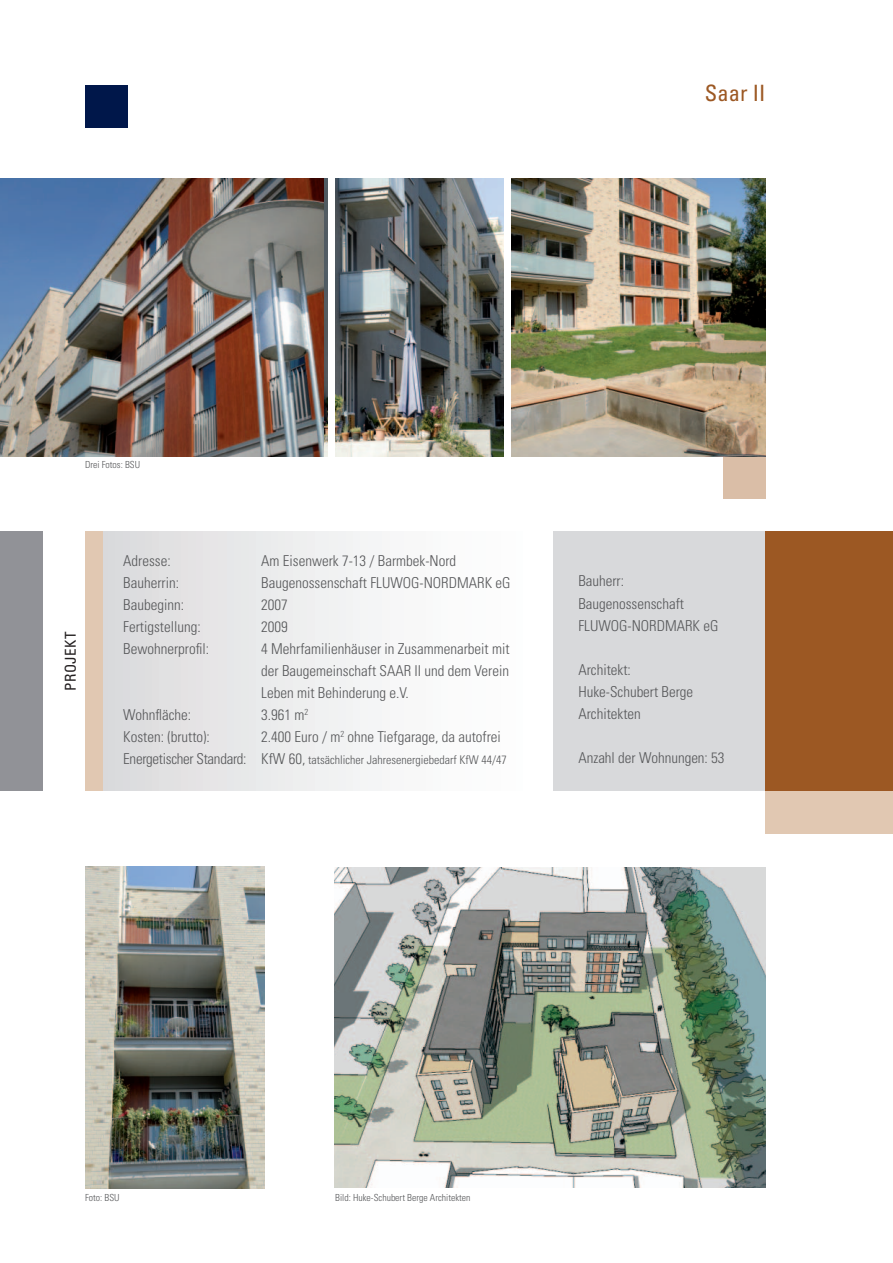
<style>
.page{position:relative;width:893px;height:1263px;background:#fff}
.page>*{position:absolute;margin:0;border:0;box-sizing:border-box;transform-origin:0 0}
.t1{font:condensed 22.5px "Univers";letter-spacing:.005em;color:#9c5823}
.t2{font:300 condensed 15px/22px "Univers";color:#57585a}
.t3{font:condensed 15px "Univers";letter-spacing:.025em;color:#231f20}
.t4{font:300 condensed 12px "Univers";color:#57585a}
.t5{font:300 condensed 9.75px "Univers";color:#57585a}
.s1{font-size:15px}
</style>
<div class="page">
<div style="left:102px;top:532px;width:466px;height:259px;background:linear-gradient(to right,#dcdcdd,#fff)"></div>
<div style="left:553px;top:532px;width:212px;height:259px;background:#d8d9db"></div>
<div style="left:765px;top:791px;width:128px;height:43px;background:#e1c8b2"></div>
<div style="left:85px;top:532px;width:17px;height:259px;background:#e1c8b2"></div>
<div style="left:765px;top:532px;width:128px;height:259px;background:#9c5823"></div>
<div style="left:0;top:532px;width:42px;height:259px;background:#919297"></div>
<div style="left:723px;top:456px;width:42px;height:43px;background:#dabea7"></div>
<div style="left:85px;top:85px;width:43px;height:43px;background:#00174a"></div>
<img style="left:0;top:179px;width:324px;height:277px">
<img style="left:324px;top:178px;width:441px;height:278px">
<div style="left:329px;top:175px;width:6px;height:294px;background:#fff"></div>
<div style="left:505px;top:175px;width:6px;height:291px;background:#fff"></div>
<img style="left:86px;top:867px;width:179px;height:322px">
<img style="left:334px;top:867px;width:431px;height:321px">
<h1 class="t1" style="left:705px;top:85px;width:62px">Saar II</h1>
<p class="t5" style="left:85px;top:461px;width:57px">Drei Fotos: BSU</p>
<p class="t3" style="left:65px;top:691px;width:60px;rotate:-90deg">PROJEKT</p>
<p class="t2" style="left:123px;top:551px;width:49px">Adresse:</p>
<p class="t2" style="left:261px;top:551px;width:196px">Am Eisenwerk 7-13 / Barmbek-Nord</p>
<p class="t2" style="left:123px;top:573px;width:57px">Bauherrin:</p>
<p class="t2" style="left:261px;top:573px;width:251px">Baugenossenschaft FLUWOG-NORDMARK eG</p>
<p class="t2" style="left:123px;top:595px;width:62px">Baubeginn:</p>
<p class="t2" style="left:261px;top:595px;width:28px">2007</p>
<p class="t2" style="left:123px;top:617px;width:79px">Fertigstellung:</p>
<p class="t2" style="left:261px;top:617px;width:28px">2009</p>
<p class="t2" style="left:123px;top:639px;width:87px">Bewohnerprofil:</p>
<p class="t2" style="left:261px;top:639px;width:250px;text-align:justify">4 Mehrfamilienhäuser in Zusammenarbeit mit der Baugemeinschaft SAAR II und dem Verein Leben mit Behinderung e.V.</p>
<p class="t2" style="left:123px;top:705px;width:70px">Wohnfläche:</p>
<p class="t2" style="left:261px;top:705px;width:49px">3.961 m<sup>2</sup></p>
<p class="t2" style="left:123px;top:727px;width:88px">Kosten: (brutto):</p>
<p class="t2" style="left:261px;top:727px;width:241px">2.400 Euro / m<sup>2</sup> ohne Tiefgarage, da autofrei</p>
<p class="t4" style="left:123px;top:755px;width:385px"><span class="s1">Energetischer Standard: KfW 60,</span> tatsächlicher Jahresenergiebedarf KfW 44/47</p>
<p class="t2" style="left:578px;top:572px;width:142px">Bauherr:<br>Baugenossenschaft<br>FLUWOG-NORDMARK eG</p>
<p class="t2" style="left:578px;top:660px;width:116px">Architekt:<br>Huke-Schubert Berge<br>Architekten</p>
<p class="t2" style="left:578px;top:748px;width:148px">Anzahl der Wohnungen: 53</p>
<p class="t5" style="left:85px;top:1194px;width:36px">Foto: BSU</p>
<p class="t5" style="left:335px;top:1194px;width:137px">Bild: Huke-Schubert Berge Architekten</p>
</div>
